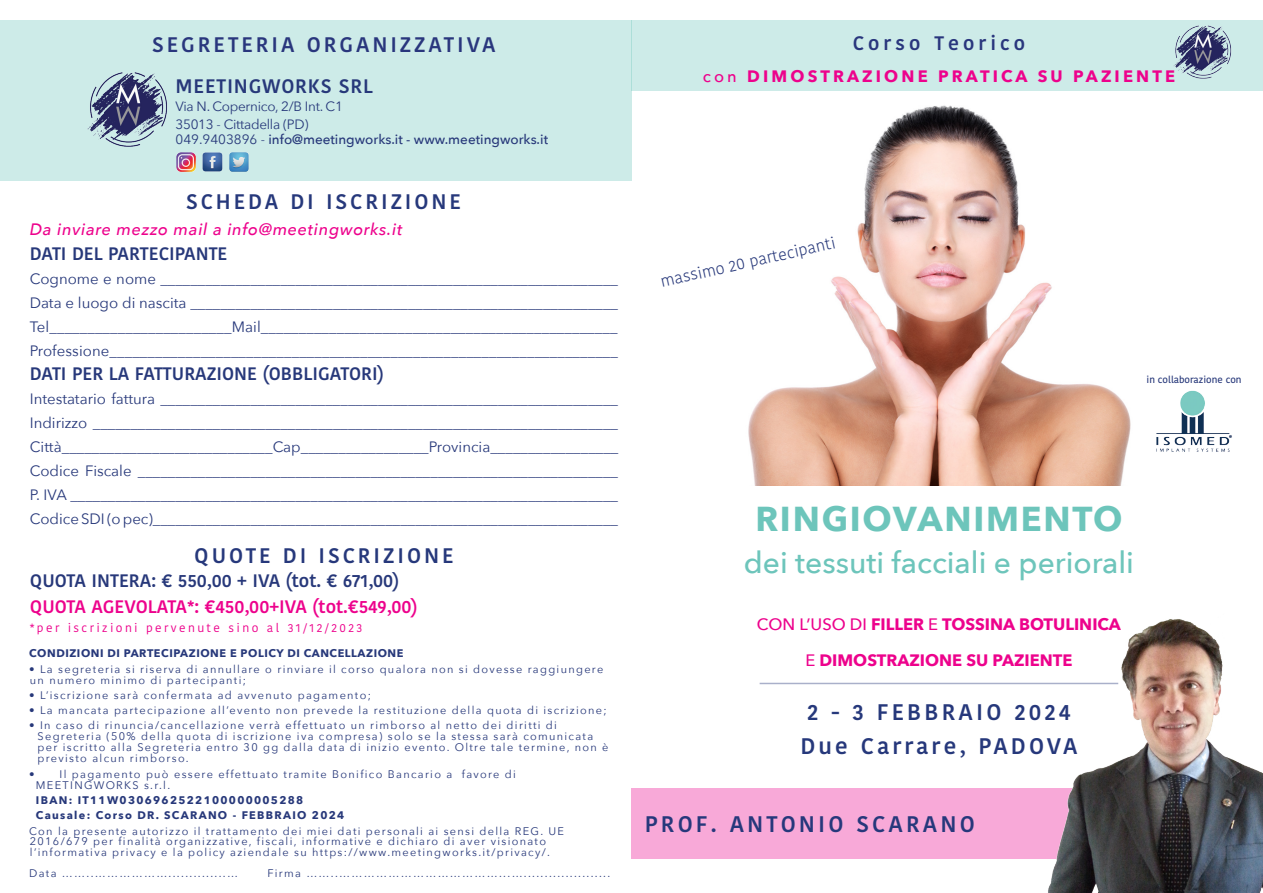
<style>
.page{position:relative;width:1263px;height:893px;background:#fff}
.page>*{position:absolute;margin:0;border:0;box-sizing:border-box;transform-origin:0 0}
.t1{font:700 34.5px "Avenir Next";letter-spacing:.05em;color:#6dc5bb}
.t2{font:500 30px "Avenir Next";color:#6dc5bb}
.t3{font:600 22.5px "Kohinoor Telugu";letter-spacing:.14em;color:#26387b}
.t4{font:600 21px "Kohinoor Telugu";letter-spacing:.14em;color:#26387b}
.t5{font:600 21px "Kohinoor Telugu";letter-spacing:.14em;color:#29367d}
.t6{font:600 19.5px "Kohinoor Telugu";letter-spacing:.04em;color:#27387a}
.t7{font:600 19.5px "Kohinoor Telugu";letter-spacing:.21em;color:#29367d}
.t8{font:600 18px "Kohinoor Telugu";color:#27387a}
.t9{font:600 18px "Kohinoor Telugu";color:#ed028c}
.t10{font:700 16.5px "Avenir Next";color:#ed028c}
.t11{font:italic 500 16.5px "Avenir Next";letter-spacing:.04em;color:#ed028c}
.t12{font:700 16.5px "Avenir Next";letter-spacing:.19em;color:#ed028c}
.t13{font:300 16.2px "Kohinoor Telugu";color:#27387a}
.t14{font:15px "Avenir Next";color:#27387a}
.t15{font:500 13.5px "Avenir Next";color:#27387a}
.t16{font:13.5px "Avenir Next";letter-spacing:-.02em;color:#27387a}
.t17{font:12px "Kohinoor Telugu";letter-spacing:.2em;color:#ed028c}
.t18{font:10.95px/10.9px "Avenir Next";letter-spacing:.12em;color:#27387a}
.t19{font:700 10.95px "Avenir Next";letter-spacing:.12em;color:#27387a}
.t20{font:700 10.95px "Avenir Next";letter-spacing:.05em;color:#27387a}
.t21{font:500 9.75px "Kohinoor Telugu";color:#27387a}
.s1{font-weight:400}
.s2{font-weight:500}
</style>
<div class="page">
<div style="left:0;top:20px;width:631px;height:161px;background:#cdebe8"></div>
<div style="left:631px;top:788px;width:632px;height:70px;background:#f8a9d8"></div>
<img style="left:748px;top:105px;width:383px;height:380px">
<img style="left:1156px;top:390px;width:76px;height:62px">
<hr style="left:760px;top:683px;width:358px;height:1px;background:#26387b">
<img style="left:202px;top:152px;width:21px;height:20px">
<img style="left:229px;top:152px;width:20px;height:20px">
<img style="left:176px;top:152px;width:20px;height:20px">
<img style="left:87px;top:72px;width:80px;height:75px">
<div style="left:631px;top:20px;width:632px;height:71px;background:#cdebe8"></div>
<img style="left:1173px;top:25px;width:59px;height:54px">
<img style="left:1020px;top:619px;width:243px;height:274px">
<p class="t5" style="left:152px;top:32px;width:345px">SEGRETERIA ORGANIZZATIVA</p>
<p class="t6" style="left:176px;top:75px;width:199px">MEETINGWORKS SRL</p>
<p class="t16" style="left:176px;top:95px;width:169px">Via N. Copernico, 2/B Int. C1</p>
<p class="t16" style="left:176px;top:113px;width:134px">35013 - Cittadella (PD)</p>
<p class="t15" style="left:176px;top:128px;width:374px"><span class="s1">049.9403896 -</span> info@meetingworks.it - www.meetingworks.it</p>
<p class="t4" style="left:186px;top:189px;width:276px">SCHEDA DI ISCRIZIONE</p>
<p class="t11" style="left:30px;top:215px;width:374px">Da inviare mezzo mail a info@meetingworks.it</p>
<p class="t8" style="left:30px;top:243px;width:199px">DATI DEL PARTECIPANTE</p>
<p class="t14" style="left:30px;top:266px;width:590px">Cognome e nome _____________________________________________________________</p>
<p class="t14" style="left:30px;top:290px;width:590px">Data e luogo di nascita _________________________________________________________</p>
<p class="t14" style="left:30px;top:314px;width:589px">Tel________________________Mail_______________________________________________</p>
<p class="t14" style="left:30px;top:338px;width:590px">Professione___________________________________________________________________</p>
<p class="t8" style="left:30px;top:363px;width:356px">DATI PER LA FATTURAZIONE (OBBLIGATORI)</p>
<p class="t14" style="left:30px;top:386px;width:590px">Intestatario fattura _____________________________________________________________</p>
<p class="t14" style="left:30px;top:410px;width:590px">Indirizzo ______________________________________________________________________</p>
<p class="t14" style="left:30px;top:434px;width:590px">Città____________________________Cap_________________Provincia_________________</p>
<p class="t14" style="left:30px;top:458px;width:590px">Codice Fiscale ________________________________________________________________</p>
<p class="t14" style="left:30px;top:482px;width:590px">P. IVA _________________________________________________________________________</p>
<p class="t14" style="left:30px;top:506px;width:590px">Codice SDI (o pec)______________________________________________________________</p>
<p class="t4" style="left:194px;top:543px;width:261px">QUOTE DI ISCRIZIONE</p>
<p class="t8" style="left:30px;top:570px;width:371px">QUOTA INTERA: € 550,00 + IVA (tot. € 671,00)</p>
<p class="t9" style="left:30px;top:596px;width:389px">QUOTA AGEVOLATA*: €450,00+IVA (tot.€549,00)</p>
<p class="t17" style="left:30px;top:621px;width:334px">*per iscrizioni pervenute sino al 31/12/2023</p>
<p class="t20" style="left:29px;top:644px;width:376px">CONDIZIONI DI PARTECIPAZIONE E POLICY DI CANCELLAZIONE</p>
<p class="t18" style="left:29px;top:663px;width:576px">• La segreteria si riserva di annullare o rinviare il corso qualora non si dovesse raggiungere un numero minimo di partecipanti;</p>
<p class="t18" style="left:29px;top:689px;width:343px">• L’iscrizione sarà confermata ad avvenuto pagamento;</p>
<p class="t18" style="left:29px;top:704px;width:579px">• La mancata partecipazione all’evento non prevede la restituzione della quota di iscrizione;</p>
<p class="t18" style="left:38px;top:720px;width:572px;text-indent:-8px">• In caso di rinuncia/cancellazione verrà effettuato un rimborso al netto dei diritti di Segreteria (50% della quota di iscrizione iva compresa) solo se la stessa sarà comunicata per iscritto alla Segreteria entro 30 gg dalla data di inizio evento. Oltre tale termine, non è previsto alcun rimborso.</p>
<p class="t18" style="left:36px;top:768px;width:482px;text-indent:-7px">• Il pagamento può essere effettuato tramite Bonifico Bancario a favore di<br>MEETINGWORKS s.r.l.</p>
<p class="t19" style="left:36px;top:791px;width:269px">IBAN: IT11W0306962522100000005288</p>
<p class="t19" style="left:36px;top:806px;width:310px">Causale: Corso DR. SCARANO - FEBBRAIO 2024</p>
<p class="t18" style="left:29px;top:825px;width:536px">Con la presente autorizzo il trattamento dei miei dati personali ai sensi della REG. UE<br>2016/679 per finalità organizzative, fiscali, informative e dichiaro di aver visionato l’informativa privacy e la policy aziendale su https://www.meetingworks.it/privacy/.</p>
<p class="t18" style="left:29px;top:867px;width:210px">Data ……..………………..............…</p>
<p class="t18" style="left:267px;top:867px;width:344px">Firma ……..…………………………………...….....................</p>
<p class="t7" style="left:853px;top:32px;width:174px">Corso Teorico</p>
<p class="t12" style="left:703px;top:61px;width:474px"><span class="s2">con</span> DIMOSTRAZIONE PRATICA SU PAZIENTE</p>
<p class="t13" style="left:659px;top:273px;width:180px;rotate:-13deg">massimo 20 partecipanti</p>
<p class="t21" style="left:1146px;top:374px;width:96px">in collaborazione con</p>
<p class="t1" style="left:755px;top:489px;width:369px">RINGIOVANIMENTO</p>
<p class="t2" style="left:744px;top:537px;width:392px">dei tessuti facciali e periorali</p>
<p class="t10" style="left:757px;top:610px;width:365px"><span class="s2">CON L’USO DI</span> FILLER <span class="s2">E</span> TOSSINA BOTULINICA</p>
<p class="t10" style="left:805px;top:646px;width:268px"><span class="s2">E</span> DIMOSTRAZIONE SU PAZIENTE</p>
<p class="t3" style="left:807px;top:699px;width:265px">2 - 3 FEBBRAIO 2024</p>
<p class="t3" style="left:800px;top:733px;width:279px">Due Carrare, PADOVA</p>
<p class="t3" style="left:645px;top:811px;width:332px">PROF. ANTONIO SCARANO</p>
</div>
